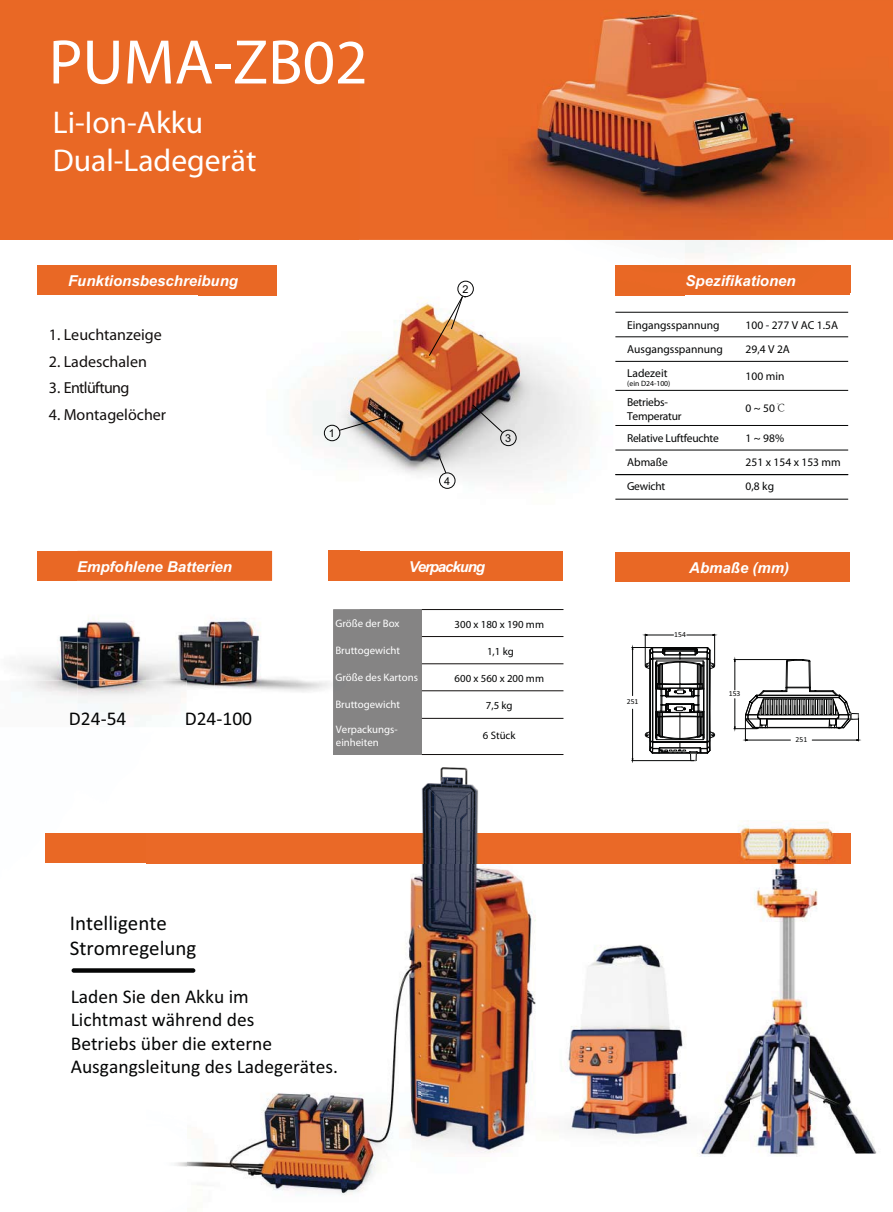
<style>
.page{position:relative;width:893px;height:1212px;background:#fff}
.page>*{position:absolute;margin:0;border:0;box-sizing:border-box;transform-origin:0 0}
.t1{font:900 63.45px "DIN Cond";color:#fff}
.t2{font:31.5px/37.8px "Fontquan Xin Yilogo Ti Regular";color:#fff}
.t3{font:21px/25.2px "Calibri";color:#040505}
.t4{font:19.5px/23.4px "Calibri";color:#040505}
.t5{font:16.05px "Humanist 777 BT Roman B";color:#120f0e}
.t6{font:16.05px "Humanist 777 BT Roman B";letter-spacing:-.04em;color:#120f0e}
.t7{font:italic 700 15px "Arial";color:#fff}
.t8{font:italic 700 15px "Arial";letter-spacing:-.075em;color:#fff}
.t9{font:11.55px/24px "Humanist 777 BT Roman B";color:#040505}
.t10{font:11.55px/24px "Humanist 777 BT Roman B";letter-spacing:-.02em;color:#040505}
.t11{font:10.8px/12.9px "Humanist 777 BT Roman B";color:#fff}
.t12{font:10.8px "Humanist 777 BT Roman B";color:#040505}
.t13{font:10.8px "Arial";color:#040505}
.t14{font:7.65px "Humanist 777 BT Roman B";color:#040505}
.t15{font:7.65px "Calibri";color:#050606}
.s1{font-family:"Adobe Song Std Light GBK EUC H"}
</style>
<div class="page">
<div style="left:0;top:0;width:893px;height:240px;background:#e96825"></div>
<div style="left:37px;top:266px;width:239px;height:29px;background:#e96825"></div>
<div style="left:615px;top:265px;width:235px;height:30px;background:#e96825"></div>
<div style="left:615px;top:552px;width:235px;height:30px;background:#e96825"></div>
<img style="left:359px;top:12px;width:534px;height:228px">
<img style="left:199px;top:265px;width:485px;height:234px">
<img style="left:199px;top:266px;width:77px;height:29px">
<img style="left:615px;top:293px;width:69px;height:2px">
<img style="left:359px;top:265px;width:325px;height:28px">
<div style="left:324px;top:425px;width:16px;height:16px;border:1px solid #040505;border-radius:50%"></div>
<div style="left:457px;top:281px;width:17px;height:16px;border:1px solid #040505;border-radius:50%"></div>
<div style="left:500px;top:430px;width:17px;height:16px;border:1px solid #040505;border-radius:50%"></div>
<div style="left:439px;top:472px;width:16px;height:17px;border:1px solid #040505;border-radius:50%"></div>
<svg style="left:428px;top:295px;width:38px;height:62px"></svg>
<svg style="left:471px;top:404px;width:33px;height:30px"></svg>
<svg style="left:338px;top:416px;width:48px;height:15px"></svg>
<svg style="left:437px;top:453px;width:10px;height:21px"></svg>
<hr style="left:615px;top:312px;width:233px;height:1px;background:#040505">
<hr style="left:615px;top:336px;width:233px;height:1px;background:#040505">
<hr style="left:615px;top:361px;width:233px;height:1px;background:#040505">
<hr style="left:615px;top:425px;width:233px;height:1px;background:#040505">
<hr style="left:615px;top:449px;width:233px;height:1px;background:#040505">
<hr style="left:615px;top:474px;width:233px;height:1px;background:#040505">
<hr style="left:615px;top:499px;width:233px;height:1px;background:#040505">
<hr style="left:615px;top:390px;width:233px;height:1px;background:#040505">
<hr style="left:632px;top:647px;width:40px;height:1px;background:#050606">
<hr style="left:632px;top:760px;width:62px;height:1px;background:#050606">
<hr style="left:632px;top:709px;width:1px;height:50px;background:#050606">
<hr style="left:632px;top:649px;width:1px;height:47px;background:#050606">
<hr style="left:645px;top:634px;width:1px;height:31px;background:#050606">
<hr style="left:714px;top:634px;width:1px;height:31px;background:#050606">
<svg style="left:645px;top:635px;width:70px;height:126px"></svg>
<svg style="left:734px;top:659px;width:125px;height:82px"></svg>
<div style="left:37px;top:551px;width:235px;height:30px;background:#e96825"></div>
<div style="left:329px;top:551px;width:234px;height:30px;background:#e96825"></div>
<div style="left:333px;top:609px;width:89px;height:146px;background:#858484"></div>
<hr style="left:422px;top:690px;width:141px;height:1px;background:#120f0e">
<hr style="left:422px;top:718px;width:141px;height:1px;background:#120f0e">
<hr style="left:422px;top:663px;width:141px;height:1px;background:#120f0e">
<hr style="left:422px;top:636px;width:141px;height:1px;background:#120f0e">
<hr style="left:422px;top:609px;width:141px;height:1px;background:#120f0e">
<hr style="left:422px;top:754px;width:141px;height:1px;background:#120f0e">
<div style="left:46px;top:833px;width:804px;height:30px;background:#e96825"></div>
<img style="left:187px;top:863px;width:505px;height:332px">
<img style="left:146px;top:863px;width:41px;height:304px">
<img style="left:421px;top:767px;width:57px;height:66px">
<img style="left:422px;top:833px;width:57px;height:30px">
<img style="left:421px;top:865px;width:271px;height:291px">
<img style="left:692px;top:820px;width:185px;height:337px">
<div style="left:72px;top:968px;width:123px;height:5px;background:#040505;border-radius:2px"></div>
<img style="left:13px;top:635px;width:64px;height:61px">
<img style="left:77px;top:550px;width:282px;height:142px">
<img style="left:77px;top:680px;width:110px;height:47px">
<img style="left:77px;top:551px;width:195px;height:30px">
<img style="left:78px;top:561px;width:154px;height:14px">
<img style="left:329px;top:551px;width:30px;height:30px">
<img style="left:333px;top:609px;width:26px;height:83px">
<img style="left:336px;top:619px;width:23px;height:8px">
<img style="left:336px;top:646px;width:23px;height:8px">
<img style="left:336px;top:673px;width:23px;height:8px">
<img style="left:77px;top:713px;width:49px;height:12px">
<h1 class="t1" style="left:49px;top:24px;width:320px">PUMA-ZB02</h1>
<h2 class="t2" style="left:53px;top:106px;width:205px">Li-Ion-Akku<br>Dual-Ladegerät</h2>
<p class="t7" style="left:68px;top:276px;width:172px">Funktionsbeschreibung</p>
<p class="t7" style="left:686px;top:275px;width:112px">Spezifikationen</p>
<p class="t13" style="left:462px;top:285px;width:8px">2</p>
<p class="t5" style="left:49px;top:328px;width:114px">1. Leuchtanzeige</p>
<p class="t5" style="left:49px;top:355px;width:100px">2. Ladeschalen</p>
<p class="t6" style="left:49px;top:382px;width:82px">3. Entlüftung</p>
<p class="t5" style="left:49px;top:408px;width:119px">4. Montagelöcher</p>
<p class="t7" style="left:77px;top:562px;width:157px">Empfohlene Batterien</p>
<p class="t4" style="left:69px;top:709px;width:59px">D24-54</p>
<p class="t4" style="left:185px;top:709px;width:69px">D24-100</p>
<p class="t13" style="left:329px;top:429px;width:8px">1</p>
<p class="t13" style="left:444px;top:477px;width:8px">4</p>
<p class="t13" style="left:505px;top:434px;width:8px">3</p>
<p class="t8" style="left:409px;top:562px;width:78px">Verpackung</p>
<p class="t11" style="left:335px;top:617px;width:66px">Größe der Box</p>
<p class="t11" style="left:335px;top:645px;width:66px">Bruttogewicht</p>
<p class="t11" style="left:335px;top:672px;width:84px">Größe des Kartons</p>
<p class="t11" style="left:335px;top:699px;width:66px">Bruttogewicht</p>
<p class="t11" style="left:336px;top:724px;width:63px">Verpackungs&shy;einheiten</p>
<p class="t12" style="left:455px;top:620px;width:91px">300 x 180 x 190 mm</p>
<p class="t12" style="left:487px;top:647px;width:28px">1,1 kg</p>
<p class="t12" style="left:455px;top:674px;width:91px">600 x 560 x 200 mm</p>
<p class="t12" style="left:486px;top:701px;width:28px">7,5 kg</p>
<p class="t12" style="left:483px;top:731px;width:34px">6 Stück</p>
<p class="t3" style="left:70px;top:912px;width:128px">Intelligente<br>Stromregelung</p>
<p class="t4" style="left:71px;top:986px;width:269px">Laden Sie den Akku im<br>Lichtmast während des<br>Betriebs über die externe<br>Ausgangsleitung des Ladegerätes.</p>
<p class="t9" style="left:627px;top:314px;width:97px">Eingangsspannung<br>Ausgangsspannung<br>Ladezeit</p>
<p class="t10" style="left:627px;top:396px;width:56px;line-height:13.8px">Betriebs-<br>Temperatur</p>
<p class="t14" style="left:627px;top:380px;width:45px">(ein D24-100)</p>
<p class="t9" style="left:746px;top:314px;width:94px">100 - 277 V AC 1.5A<br>29,4 V 2A</p>
<p class="t9" style="left:746px;top:365px;width:40px">100 min</p>
<p class="t9" style="left:746px;top:396px;width:42px">0 ~ 50<span class="s1">℃</span></p>
<p class="t10" style="left:627px;top:427px;width:93px">Relative Luftfeuchte<br>Abmaße<br>Gewicht</p>
<p class="t9" style="left:746px;top:427px;width:97px">1 ~ 98%<br>251 x 154 x 153 mm<br>0,8 kg</p>
<p class="t7" style="left:689px;top:562px;width:102px">Abmaße (mm)</p>
<p class="t15" style="left:627px;top:698px;width:13px">251</p>
<p class="t15" style="left:674px;top:632px;width:13px">154</p>
<p class="t15" style="left:729px;top:691px;width:13px">153</p>
<p class="t15" style="left:796px;top:736px;width:13px">251</p>
</div>
